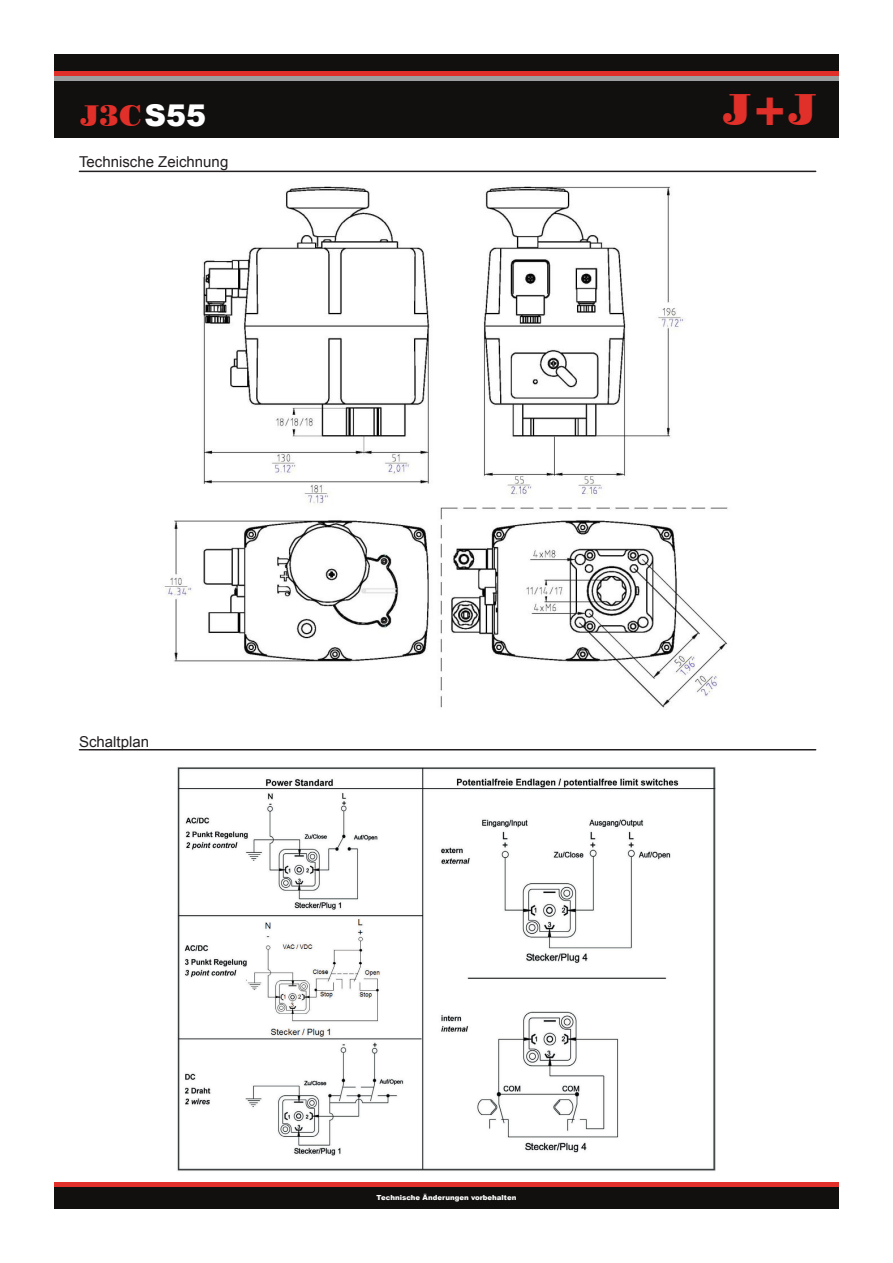
<style>
.page{position:relative;width:893px;height:1263px;background:#fff}
.page>*{position:absolute;margin:0;border:0;box-sizing:border-box;transform-origin:0 0}
.t1{font:45px "Poster Bodoni BT";color:#e12f29}
.t2{font:30px "Poster Bodoni BT";color:#e12f29}
.t3{font:15px "Arial";color:#231f20}
.t4{font:900 7.05px "Arial";color:#fff}
.s1{font-family:"Arial";font-weight:900;color:#fff}
</style>
<div class="page">
<hr style="left:79px;top:171px;width:737px;height:1px;background:#231f20">
<img style="left:164px;top:186px;width:564px;height:522px">
<hr style="left:79px;top:749px;width:737px;height:1px;background:#231f20">
<img style="left:177px;top:767px;width:538px;height:404px">
<div style="left:54px;top:1182px;width:785px;height:6px;background:#e12f29"></div>
<div style="left:54px;top:1188px;width:785px;height:21px;background:#11100e"></div>
<div style="left:54px;top:54px;width:785px;height:84px;background:#11100e"></div>
<div style="left:54px;top:76px;width:785px;height:5px;background:#9da0a1"></div>
<div style="left:54px;top:71px;width:785px;height:5px;background:#e12f29"></div>
<h2 class="t2" style="left:81px;top:97px;width:127px">J3C<span class="s1">S55</span></h2>
<h1 class="t1" style="left:723px;top:82px;width:95px">J+J</h1>
<h3 class="t3" style="left:79px;top:152px;width:151px">Technische Zeichnung</h3>
<h3 class="t3" style="left:79px;top:731px;width:72px">Schaltplan</h3>
<p class="t4" style="left:377px;top:1193px;width:141px">Technische Änderungen vorbehalten</p>
</div>
